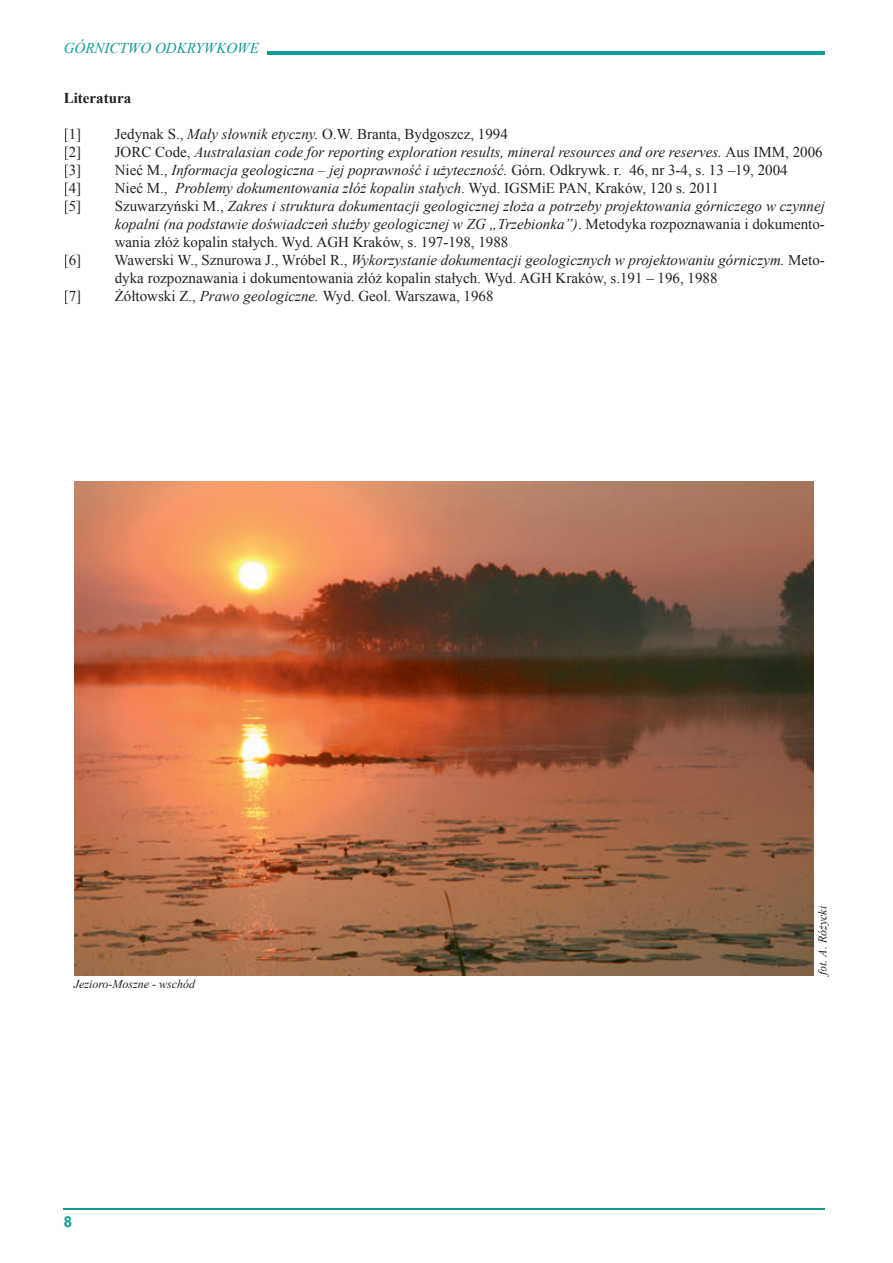
<style>
.page{position:relative;width:893px;height:1263px;background:#fff}
.page>*{position:absolute;margin:0;border:0;box-sizing:border-box;transform-origin:0 0}
.t1{font:italic 15px/18px "Times New Roman";color:#231f20;text-align:justify}
.t2{font:15px/18px "Times New Roman";color:#231f20}
.t3{font:italic 15px "Times New Roman";color:#0b9c94}
.t4{font:700 15px "Times New Roman";color:#231f20}
.t5{font:700 15px "Arial";color:#0b9c94}
.t6{font:italic 12px "Times New Roman";color:#231f20}
.s1{font-style:italic}
.s2{font-style:normal}
</style>
<div class="page">
<hr style="left:64px;top:1208px;width:761px;height:1px;background:#0b9c94">
<hr style="left:267px;top:51px;width:558px;height:3px;background:#0b9c94">
<img style="left:74px;top:482px;width:740px;height:493px">
<p class="t3" style="left:64px;top:37px;width:197px">GÓRNICTWO ODKRYWKOWE</p>
<p class="t4" style="left:64px;top:88px;width:69px">Literatura</p>
<p class="t2" style="left:64px;top:125px;width:19px">[1]</p>
<p class="t2" style="left:115px;top:125px;width:395px">Jedynak S., <span class="s1">Mały słownik etyczny.</span> O.W. Branta, Bydgoszcz, 1994</p>
<p class="t2" style="left:64px;top:143px;width:19px">[2]</p>
<p class="t1" style="left:115px;top:143px;width:709px"><span class="s2">JORC Code,</span> Australasian code for reporting exploration results, mineral resources and ore reserves. <span class="s2">Aus IMM, 2006</span></p>
<p class="t2" style="left:64px;top:161px;width:19px">[3]</p>
<p class="t1" style="left:115px;top:161px;width:674px"><span class="s2">Nieć M.,</span> Informacja geologiczna – jej poprawność i użyteczność. <span class="s2">Górn. Odkrywk. r. 46, nr 3-4, s. 13 –19, 2004</span></p>
<p class="t2" style="left:64px;top:179px;width:19px">[4]</p>
<p class="t1" style="left:115px;top:179px;width:606px"><span class="s2">Nieć M.,</span> Problemy dokumentowania złóż kopalin stałych<span class="s2">. Wyd. IGSMiE PAN, Kraków, 120 s. 2011</span></p>
<p class="t2" style="left:64px;top:197px;width:19px">[5]</p>
<p class="t1" style="left:115px;top:197px;width:712px"><span class="s2">Szuwarzyński M.,</span> Zakres i struktura dokumentacji geologicznej złoża a potrzeby projektowania górniczego w czynnej kopalni (na podstawie doświadczeń służby geologicznej w ZG „Trzebionka”)<span class="s2">. Metodyka rozpoznawania i dokumento&shy;wania złóż kopalin stałych. Wyd. AGH Kraków, s. 197-198, 1988</span></p>
<p class="t2" style="left:64px;top:251px;width:19px">[6]</p>
<p class="t2" style="left:115px;top:251px;width:712px">Wawerski W., Sznurowa J., Wróbel R., <span class="s1">Wykorzystanie dokumentacji geologicznych w projektowaniu górniczym.</span> Meto&shy;dyka rozpoznawania i dokumentowania złóż kopalin stałych. Wyd. AGH Kraków, s.191 – 196, 1988</p>
<p class="t2" style="left:64px;top:287px;width:19px">[7]</p>
<p class="t2" style="left:115px;top:287px;width:380px">Żółtowski Z., <span class="s1">Prawo geologiczne.</span> Wyd. Geol. Warszawa, 1968</p>
<p class="t6" style="left:74px;top:975px;width:123px">Jezioro-Moszne - wschód</p>
<p class="t5" style="left:64px;top:1212px;width:10px">8</p>
<p class="t6" style="left:814px;top:975px;width:71px;rotate:-90deg">fot. A. Różycki</p>
</div>
